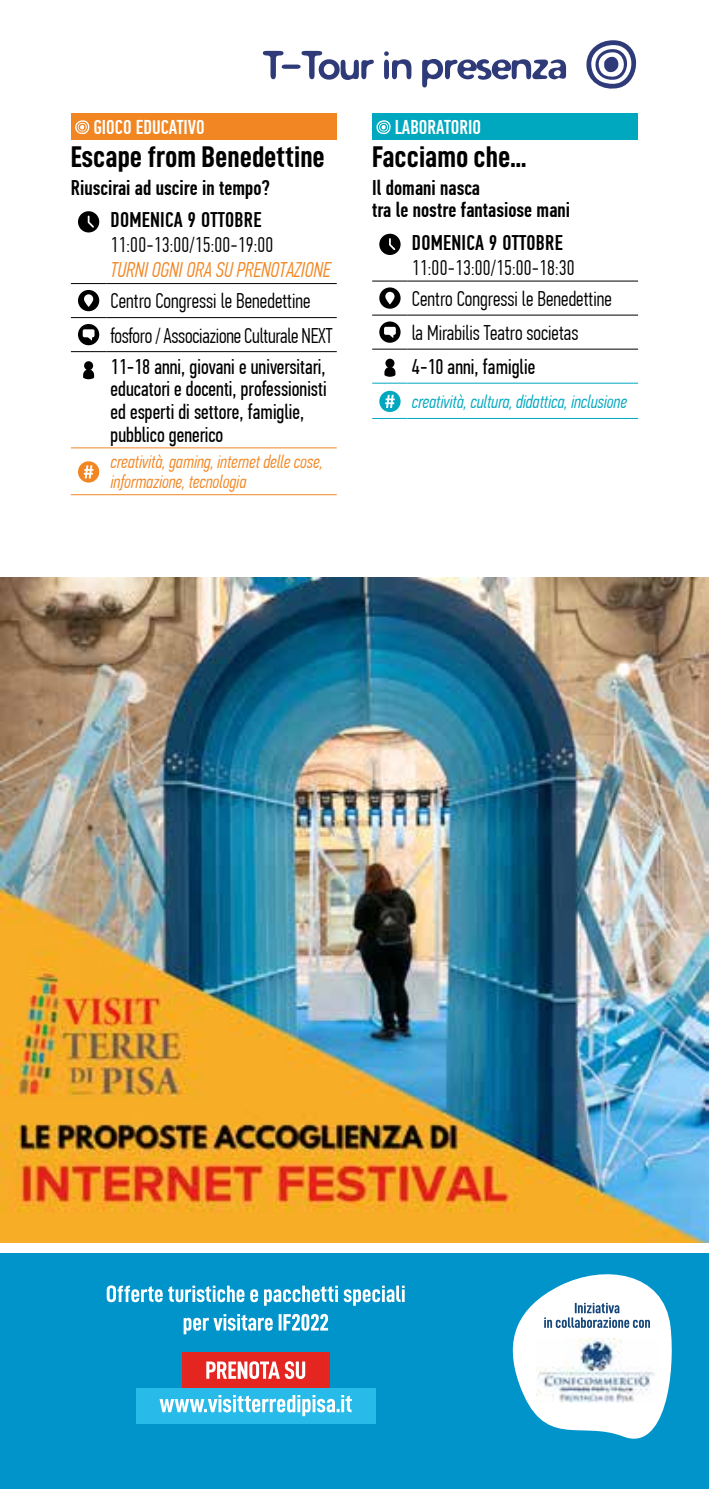
<style>
.page{position:relative;width:709px;height:1489px;background:#fff}
.page>*{position:absolute;margin:0;border:0;box-sizing:border-box;transform-origin:0 0}
.t1{font:30px "D DIN Condensed Bold";color:#000}
.t2{font:300 21.25px/34.2px "PF Din Text Comp Pro";color:#000}
.t3{font:21.25px/22.5px "PF Din Text Comp Pro";color:#000}
.t4{font:500 21.25px/32.2px "PF Din Text Comp Pro";color:#000}
.t5{font:italic 300 21.25px "PF Din Text Comp Pro";color:#f18623}
.t6{font:500 20px "PF Din Text Comp Pro";color:#fff}
.t7{font:italic 300 18.75px/20px "PF Din Text Comp Pro";color:#f18623}
.t8{font:italic 300 18.75px "PF Din Text Comp Pro";color:#00a8bf}
</style>
<div class="page">
<div style="left:0;top:1253px;width:709px;height:235px;background:#0094ca"></div>
<div style="left:71px;top:113px;width:266px;height:27px;background:#f18623"></div>
<svg style="left:75px;top:120px;width:14px;height:15px"></svg>
<hr style="left:71px;top:447px;width:35px;height:1px;background:#f18623">
<hr style="left:106px;top:447px;width:231px;height:1px;background:#f18623">
<hr style="left:71px;top:494px;width:35px;height:1px;background:#f18623">
<hr style="left:106px;top:494px;width:231px;height:1px;background:#f18623">
<hr style="left:71px;top:283px;width:35px;height:1px;background:#000">
<hr style="left:106px;top:283px;width:231px;height:1px;background:#000">
<hr style="left:71px;top:317px;width:35px;height:1px;background:#000">
<hr style="left:106px;top:317px;width:231px;height:1px;background:#000">
<hr style="left:71px;top:351px;width:35px;height:1px;background:#000">
<hr style="left:106px;top:351px;width:231px;height:1px;background:#000">
<svg style="left:78px;top:211px;width:21px;height:21px"></svg>
<div style="left:78px;top:290px;width:21px;height:21px;background:#000;border-radius:50%"></div>
<svg style="left:84px;top:294px;width:9px;height:13px"></svg>
<svg style="left:78px;top:324px;width:21px;height:21px"></svg>
<svg style="left:86px;top:337px;width:6px;height:3px"></svg>
<div style="left:83px;top:329px;width:11px;height:8px;background:#fff;border-radius:2px"></div>
<div style="left:84px;top:361px;width:9px;height:9px;background:#000;border-radius:50%"></div>
<svg style="left:83px;top:369px;width:11px;height:10px"></svg>
<div style="left:78px;top:461px;width:21px;height:21px;background:#f18623;border-radius:50%"></div>
<svg style="left:84px;top:465px;width:9px;height:13px"></svg>
<div style="left:372px;top:113px;width:266px;height:27px;background:#00a8bf"></div>
<svg style="left:376px;top:120px;width:15px;height:15px"></svg>
<hr style="left:372px;top:383px;width:35px;height:1px;background:#00a8bf">
<hr style="left:407px;top:383px;width:231px;height:1px;background:#00a8bf">
<hr style="left:372px;top:418px;width:35px;height:1px;background:#00a8bf">
<hr style="left:407px;top:418px;width:231px;height:1px;background:#00a8bf">
<hr style="left:372px;top:280px;width:35px;height:1px;background:#000">
<hr style="left:407px;top:280px;width:231px;height:1px;background:#000">
<hr style="left:372px;top:315px;width:35px;height:1px;background:#000">
<hr style="left:407px;top:315px;width:231px;height:1px;background:#000">
<hr style="left:372px;top:349px;width:35px;height:1px;background:#000">
<hr style="left:407px;top:349px;width:231px;height:1px;background:#000">
<svg style="left:379px;top:234px;width:21px;height:21px"></svg>
<div style="left:379px;top:287px;width:21px;height:22px;background:#000;border-radius:50%"></div>
<svg style="left:385px;top:292px;width:9px;height:12px"></svg>
<svg style="left:379px;top:321px;width:21px;height:22px"></svg>
<svg style="left:387px;top:335px;width:7px;height:3px"></svg>
<div style="left:384px;top:327px;width:12px;height:8px;background:#fff;border-radius:2px"></div>
<div style="left:385px;top:359px;width:9px;height:9px;background:#000;border-radius:50%"></div>
<svg style="left:384px;top:367px;width:11px;height:10px"></svg>
<div style="left:379px;top:391px;width:21px;height:21px;background:#00a8bf;border-radius:50%"></div>
<svg style="left:385px;top:395px;width:10px;height:13px"></svg>
<svg style="left:263px;top:51px;width:303px;height:36px"></svg>
<svg style="left:586px;top:40px;width:51px;height:49px"></svg>
<img style="left:0;top:577px;width:709px;height:665px">
<svg style="left:512px;top:1274px;width:160px;height:165px"></svg>
<svg style="left:184px;top:1313px;width:144px;height:21px"></svg>
<svg style="left:107px;top:1285px;width:297px;height:20px"></svg>
<div style="left:136px;top:1387px;width:239px;height:36px;background:#28bae8"></div>
<div style="left:182px;top:1352px;width:147px;height:35px;background:#e42520"></div>
<svg style="left:159px;top:1395px;width:193px;height:20px"></svg>
<svg style="left:206px;top:1361px;width:99px;height:17px"></svg>
<p class="t6" style="left:93px;top:116px;width:113px">GIOCO EDUCATIVO</p>
<h1 class="t1" style="left:71px;top:140px;width:255px">Escape from Benedettine</h1>
<p class="t4" style="left:111px;top:172px;width:161px;text-indent:-40px">Riuscirai ad uscire in tempo?<br>DOMENICA 9 OTTOBRE</p>
<p class="t2" style="left:111px;top:228px;width:164px">11:00-13:00/15:00-19:00</p>
<p class="t5" style="left:111px;top:258px;width:221px">TURNI OGNI ORA SU PRENOTAZIONE</p>
<p class="t2" style="left:111px;top:284px;width:223px">Centro Congressi le Benedettine fosforo / Associazione Culturale NEXT</p>
<p class="t3" style="left:111px;top:355px;width:218px">11-18 anni, giovani e universitari, educatori e docenti, professionisti ed esperti di settore, famiglie, pubblico generico</p>
<p class="t7" style="left:111px;top:452px;width:214px">creatività, gaming, internet delle cose, informazione, tecnologia</p>
<p class="t6" style="left:395px;top:116px;width:88px">LABORATORIO</p>
<h1 class="t1" style="left:372px;top:140px;width:155px">Facciamo che...</h1>
<p class="t4" style="left:372px;top:176px;width:199px;line-height:22.5px">Il domani nasca<br>tra le nostre fantasiose mani</p>
<p class="t4" style="left:412px;top:226px;width:152px">DOMENICA 9 OTTOBRE</p>
<p class="t2" style="left:412px;top:252px;width:201px;line-height:31.2px">11:00-13:00/15:00-18:30<br>Centro Congressi le Benedettine</p>
<p class="t2" style="left:412px;top:315px;width:168px">la Mirabilis Teatro societas</p>
<p class="t3" style="left:412px;top:356px;width:125px">4-10 anni, famiglie</p>
<p class="t8" style="left:412px;top:391px;width:216px">creatività, cultura, didattica, inclusione</p>
</div>
